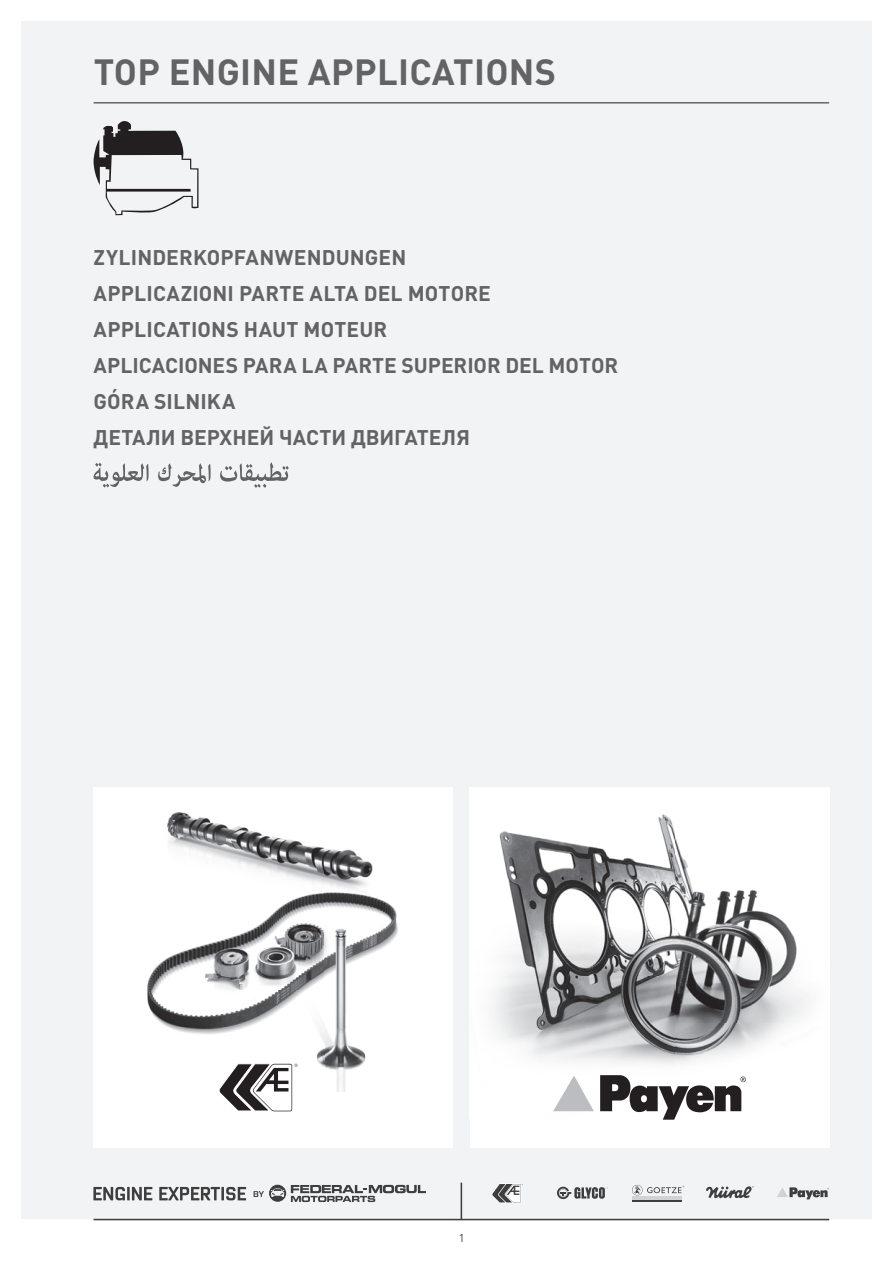
<style>
.page{position:relative;width:893px;height:1263px;background:#fff}
.page>*{position:absolute;margin:0;border:0;box-sizing:border-box;transform-origin:0 0}
.t1{font:700 36px "DIN Pro";letter-spacing:.01em;color:#636366}
.t2{font:700 21px/36px "DIN Pro";letter-spacing:.005em;color:#636366}
.t3{font:11.25px "DIN Pro";color:#3e3e3f}
</style>
<div class="page">
<div style="left:21px;top:21px;width:851px;height:1198px;background:#f2f3f4"></div>
<div style="left:94px;top:787px;width:359px;height:360px;background:#fff"></div>
<div style="left:470px;top:787px;width:359px;height:360px;background:#fff"></div>
<svg style="left:93px;top:1187px;width:59px;height:13px"></svg>
<svg style="left:159px;top:1187px;width:87px;height:13px"></svg>
<svg style="left:254px;top:1185px;width:172px;height:17px"></svg>
<hr style="left:94px;top:1219px;width:735px;height:1px;background:#3e3e3f">
<svg style="left:492px;top:1184px;width:31px;height:19px"></svg>
<svg style="left:557px;top:1187px;width:49px;height:12px"></svg>
<hr style="left:632px;top:1196px;width:50px;height:4px;background:#d1d2d4">
<hr style="left:632px;top:1200px;width:50px;height:1px;background:#3e3e3f">
<svg style="left:632px;top:1185px;width:52px;height:10px"></svg>
<svg style="left:706px;top:1186px;width:48px;height:12px"></svg>
<svg style="left:777px;top:1187px;width:52px;height:12px"></svg>
<hr style="left:461px;top:1182px;width:1px;height:37px;background:#3e3e3f">
<img style="left:147px;top:812px;width:251px;height:280px">
<svg style="left:94px;top:121px;width:104px;height:94px"></svg>
<img style="left:492px;top:814px;width:317px;height:298px">
<hr style="left:94px;top:103px;width:735px;height:1px;background:#231f20">
<svg style="left:94px;top:462px;width:195px;height:26px"></svg>
<svg style="left:553px;top:1075px;width:41px;height:36px"></svg>
<svg style="left:600px;top:1075px;width:146px;height:45px"></svg>
<svg style="left:216px;top:1062px;width:82px;height:50px"></svg>
<h1 class="t1" style="left:94px;top:48px;width:464px">TOP ENGINE APPLICATIONS</h1>
<p class="t2" style="left:94px;top:239px;width:526px">ZYLINDERKOPFANWENDUNGEN<br>APPLICAZIONI PARTE ALTA DEL MOTORE<br>APPLICATIONS HAUT MOTEUR<br>APLICACIONES PARA LA PARTE SUPERIOR DEL MOTOR<br>GÓRA SILNIKA<br>ДЕТАЛИ ВЕРХНЕЙ ЧАСТИ ДВИГАТЕЛЯ</p>
<p class="t3" style="left:459px;top:1230px;width:7px">1</p>
</div>
